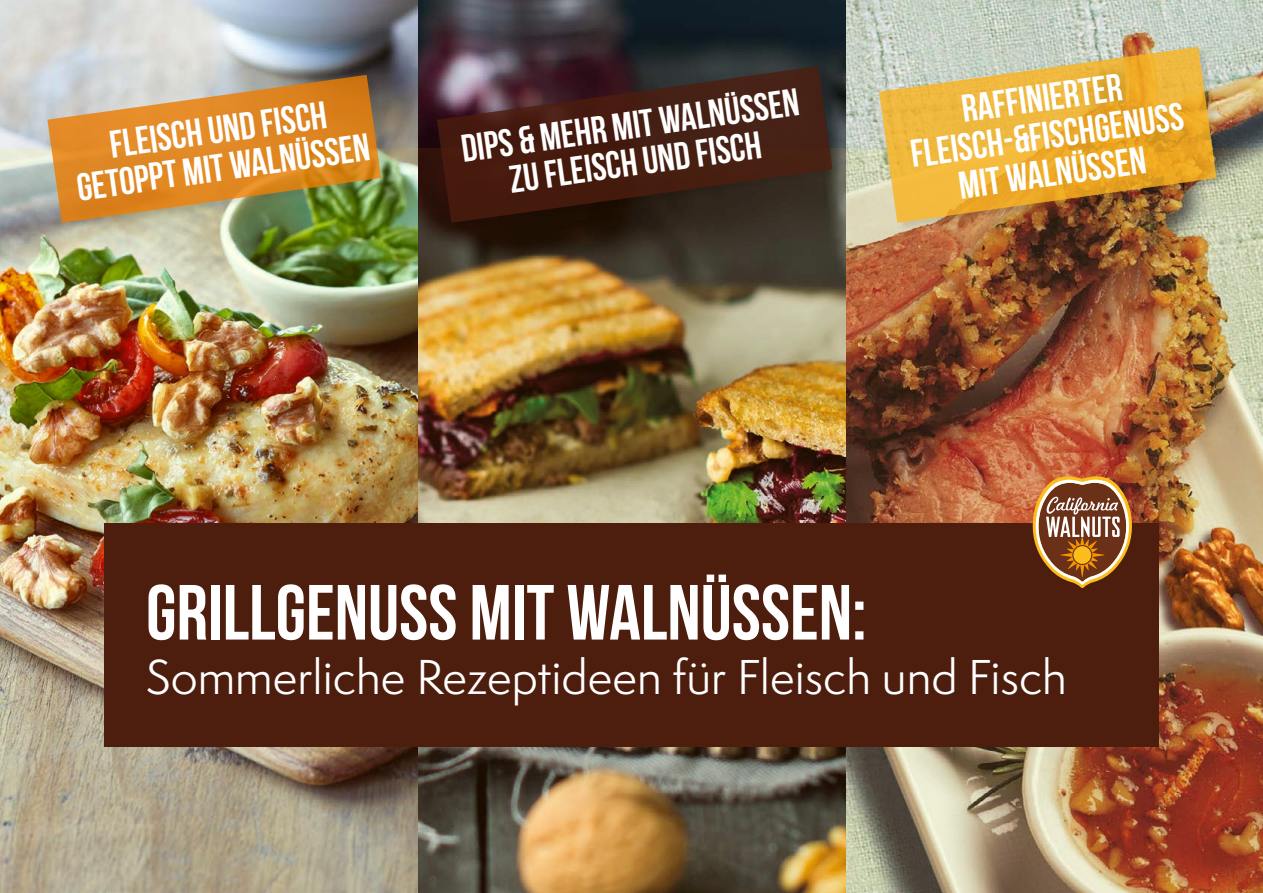
<style>
.page{position:relative;width:1263px;height:893px;background:#fff}
.page>*{position:absolute;margin:0;border:0;box-sizing:border-box;transform-origin:0 0}
.t1{font:700 78px "Bebas Neue";color:#fff}
.t2{font:45px "Semplicita Pro";color:#fff}
.t3{font:700 38.4px/37.5px "Bebas Neue";color:#fff;text-align:center}
</style>
<div class="page">
<img style="left:417px;top:0;width:846px;height:148px">
<img style="left:0;top:0;width:417px;height:148px">
<img style="left:0;top:148px;width:1263px;height:745px">
<div style="left:104px;top:523px;width:1055px;height:223px;background:#4d1d0e"></div>
<svg style="left:1033px;top:476px;width:99px;height:112px"></svg>
<div style="left:439px;top:65px;width:405px;height:166px;background:#000;opacity:.13"></div>
<svg style="left:437px;top:66px;width:396px;height:157px;background:#43231b"></svg>
<div style="left:881px;top:46px;width:347px;height:185px;background:#000;opacity:.13"></div>
<img style="left:879px;top:47px;width:337px;height:176px">
<div style="left:49px;top:74px;width:343px;height:157px;background:#000;opacity:.13"></div>
<svg style="left:47px;top:75px;width:334px;height:148px;background:#ca9245"></svg>
<p class="t3" style="left:69px;top:131px;width:297px;rotate:-8deg">FLEISCH UND FISCH<br>GETOPPT MIT WALNÜSSEN</p>
<p class="t3" style="left:459px;top:130px;width:342px;rotate:-8deg">DIPS &amp; MEHR MIT WALNÜSSEN<br>ZU FLEISCH UND FISCH</p>
<p class="t3" style="left:903px;top:98px;width:277px;rotate:-8deg">RAFFINIERTER<br>FLEISCH-&amp;FISCHGENUSS<br>MIT WALNÜSSEN</p>
<h1 class="t1" style="left:146px;top:570px;width:722px">GRILLGENUSS MIT WALNÜSSEN:</h1>
<p class="t2" style="left:146px;top:645px;width:922px">Sommerliche Rezeptideen für Fleisch und Fisch</p>
</div>
